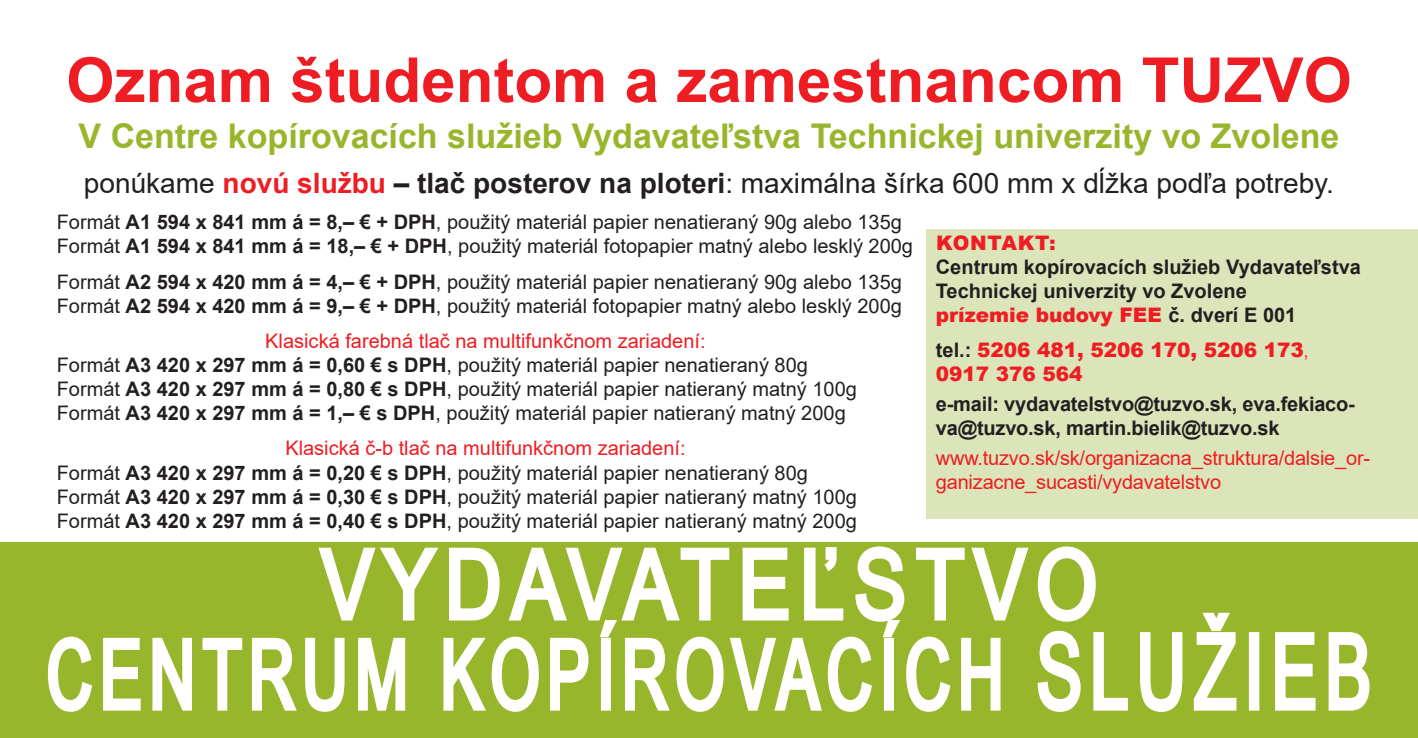
<style>
.page{position:relative;width:1418px;height:738px;background:#fff}
.page>*{position:absolute;margin:0;border:0;box-sizing:border-box;transform-origin:0 0}
.t1{font:96px "Arial Narrow";letter-spacing:.1em;color:#fff;scale:.8 1}
.t2{font:96px "Arial Narrow";letter-spacing:.1em;color:#fff}
.t3{font:700 62px "Arial";color:#ee1d23}
.t4{font:700 34px "Arial";color:#98b62c}
.t5{font:28px "Arial";color:#231f20}
.t6{font:20px "Arial";color:#231f20}
.t7{font:20px/24px "Arial";color:#ee1d23}
.t8{font:700 20px/24px "Arial";color:#231f20}
.t9{font:900 20px "Arial";color:#ee1d23}
.t10{font:900 20px "Arial";letter-spacing:.035em;color:#ee1d23}
.s1{font-weight:700;color:#ee1d23}
.s2{font-weight:700}
.s3{font-weight:700;color:#231f20}
.s4{font-family:"Arial Narrow";font-weight:400}
.s5{font-size:104px}
</style>
<div class="page">
<div style="left:926px;top:229px;width:491px;height:289px;background:#dbe5b9"></div>
<div style="left:0;top:542px;width:1417px;height:195px;background:#98b62c"></div>
<svg style="left:47px;top:636px;width:45px;height:76px"></svg>
<svg style="left:103px;top:637px;width:38px;height:74px"></svg>
<svg style="left:152px;top:637px;width:40px;height:74px"></svg>
<svg style="left:202px;top:637px;width:41px;height:74px"></svg>
<svg style="left:251px;top:546px;width:877px;height:166px"></svg>
<svg style="left:1140px;top:632px;width:43px;height:80px"></svg>
<svg style="left:1193px;top:612px;width:44px;height:99px"></svg>
<div style="left:1248px;top:631px;width:11px;height:79px;border:4px solid #fff"></div>
<svg style="left:1275px;top:632px;width:41px;height:79px"></svg>
<svg style="left:1328px;top:632px;width:42px;height:79px"></svg>
<p class="t3" style="left:66px;top:36px;width:1287px">Oznam študentom a zamestnancom TUZVO</p>
<p class="t4" style="left:79px;top:112px;width:1262px">V Centre kopírovacích služieb Vydavateľstva Technickej univerzity vo Zvolene</p>
<p class="t5" style="left:84px;top:163px;width:1251px">ponúkame <span class="s1">novú službu</span> <span class="s2">– tlač posterov na ploteri</span>: maximálna šírka 600 mm x dĺžka podľa potreby.</p>
<p class="t6" style="left:57px;top:208px;width:846px">Formát <span class="s2">A1 594 x 841 mm á = 8,– € + DPH</span>, použitý materiál papier nenatieraný 90g alebo 135g</p>
<p class="t6" style="left:57px;top:232px;width:857px">Formát <span class="s2">A1 594 x 841 mm á = 18,– € + DPH</span>, použitý materiál fotopapier matný alebo lesklý 200g</p>
<p class="t6" style="left:57px;top:267px;width:846px">Formát <span class="s2">A2 594 x 420 mm á = 4,– € + DPH</span>, použitý materiál papier nenatieraný 90g alebo 135g</p>
<p class="t6" style="left:57px;top:291px;width:846px">Formát <span class="s2">A2 594 x 420 mm á = 9,– € + DPH</span>, použitý materiál fotopapier matný alebo lesklý 200g</p>
<p class="t7" style="left:265px;top:328px;width:442px">Klasická farebná tlač na multifunkčnom zariadení:</p>
<p class="t6" style="left:57px;top:351px;width:752px">Formát <span class="s2">A3 420 x 297 mm á = 0,60 € s DPH</span>, použitý materiál papier nenatieraný 80g</p>
<p class="t6" style="left:57px;top:375px;width:801px">Formát <span class="s2">A3 420 x 297 mm á = 0,80 € s DPH</span>, použitý materiál papier natieraný matný 100g</p>
<p class="t6" style="left:57px;top:399px;width:790px">Formát <span class="s2">A3 420 x 297 mm á = 1,– € s DPH</span>, použitý materiál papier natieraný matný 200g</p>
<p class="t7" style="left:285px;top:436px;width:402px">Klasická č-b tlač na multifunkčnom zariadení:</p>
<p class="t6" style="left:57px;top:458px;width:752px">Formát <span class="s2">A3 420 x 297 mm á = 0,20 € s DPH</span>, použitý materiál papier nenatieraný 80g</p>
<p class="t6" style="left:57px;top:482px;width:801px">Formát <span class="s2">A3 420 x 297 mm á = 0,30 € s DPH</span>, použitý materiál papier natieraný matný 100g</p>
<p class="t6" style="left:57px;top:506px;width:801px">Formát <span class="s2">A3 420 x 297 mm á = 0,40 € s DPH</span>, použitý materiál papier natieraný matný 200g</p>
<p class="t10" style="left:936px;top:228px;width:121px">KONTAKT:</p>
<p class="t8" style="left:935px;top:254px;width:426px">Centrum kopírovacích služieb Vydavateľstva<br>Technickej univerzity vo Zvolene</p>
<p class="t9" style="left:935px;top:300px;width:362px">prízemie budovy FEE <span class="s3">č. dverí E 001</span></p>
<p class="t9" style="left:935px;top:335px;width:374px"><span class="s3">tel.:</span> 5206 481, 5206 170, 5206 173<span class="s4">,</span></p>
<p class="t9" style="left:935px;top:359px;width:148px">0917 376 564</p>
<p class="t8" style="left:935px;top:391px;width:420px">e-mail: vydavatelstvo@tuzvo.sk, eva.fekiaco&shy;va@tuzvo.sk, martin.bielik@tuzvo.sk</p>
<p class="t7" style="left:935px;top:445px;width:436px">www.tuzvo.sk/sk/organizacna_struktura/dalsie_or&shy;ganizacne_sucasti/vydavatelstvo</p>
<p class="t2" style="left:321px;top:513px;width:778px">VYDAVATEĽSTVO</p>
<p class="t1" style="left:47px;top:603px;width:1656px">CENTRUM KOPÍROVACÍCH <span class="s5">SLUŽIEB</span></p>
</div>
